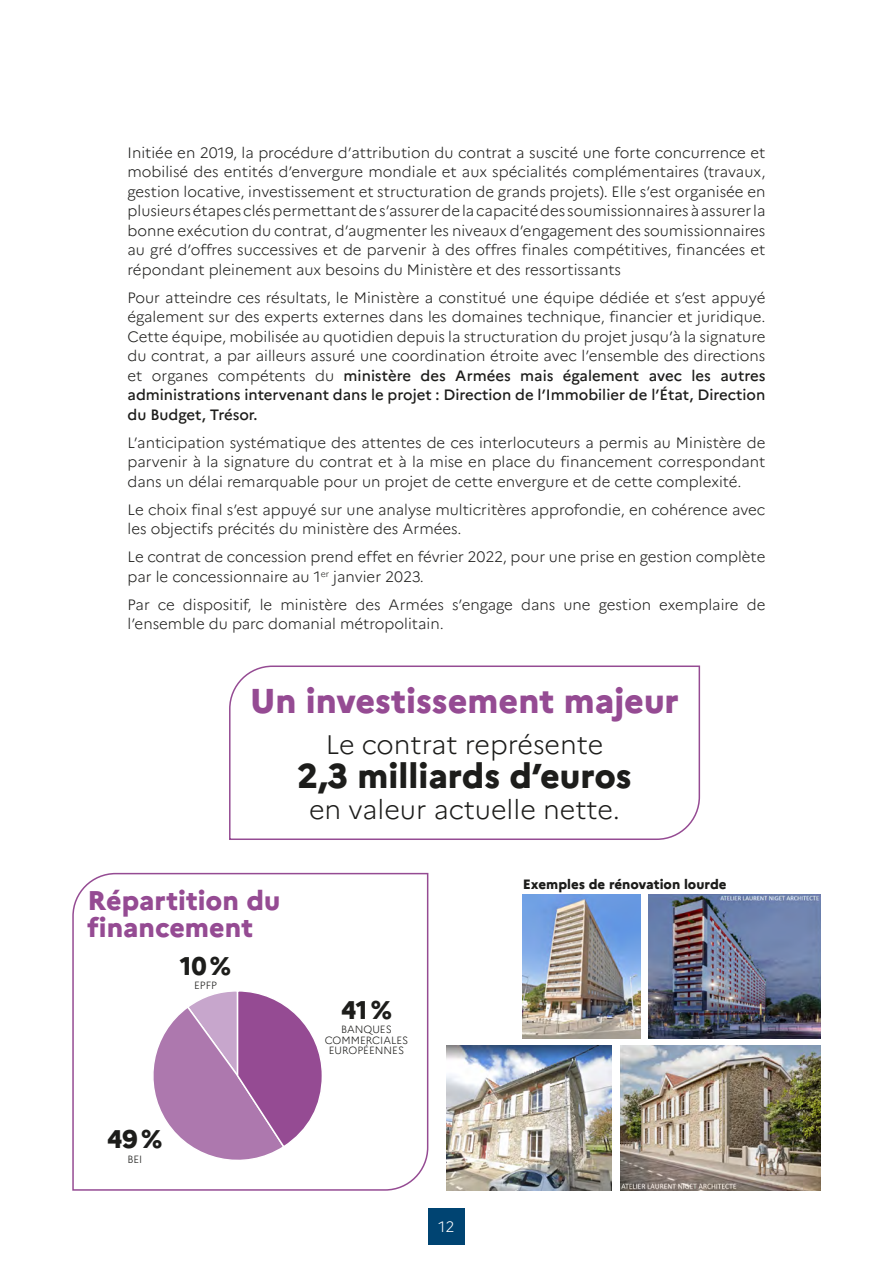
<style>
.page{position:relative;width:893px;height:1263px;background:#fff}
.page>*{position:absolute;margin:0;border:0;box-sizing:border-box;transform-origin:0 0}
.t1{font:800 34.5px "Marianne";color:#954b93}
.t2{font:800 34.5px "Marianne";color:#1d1d1b}
.t3{font:800 27px/27px "Marianne";color:#954b93}
.t4{font:300 26.85px "Marianne";color:#1d1d1b}
.t5{font:800 25.5px "Marianne";color:#1d1d1b}
.t6{font:300 15px/19.5px "Marianne";color:#1d1d1b;text-align:justify}
.t7{font:300 15px "Marianne";color:#fff}
.t8{font:800 13.5px "Marianne";color:#1d1d1b}
.t9{font:300 10.5px/10.5px "Marianne";color:#1d1d1b;text-align:center}
.s1{font-weight:500}
</style>
<div class="page">
<svg style="left:72px;top:872px;width:357px;height:319px"></svg>
<svg style="left:229px;top:665px;width:472px;height:175px"></svg>
<img style="left:620px;top:1045px;width:201px;height:146px">
<img style="left:446px;top:1045px;width:166px;height:146px">
<img style="left:649px;top:894px;width:172px;height:145px">
<img style="left:523px;top:894px;width:117px;height:145px">
<svg style="left:140px;top:989px;width:184px;height:183px"></svg>
<div style="left:428px;top:1209px;width:37px;height:36px;background:#004472"></div>
<p class="t6" style="left:128px;top:143px;width:639px">Initiée en 2019, la procédure d’attribution du contrat a suscité une forte concurrence et mobilisé des entités d’envergure mondiale et aux spécialités complémentaires (travaux, gestion locative, investissement et structuration de grands projets). Elle s’est organisée en plusieurs étapes clés permettant de s’assurer de la capacité des soumissionnaires à assurer la bonne exécution du contrat, d’augmenter les niveaux d’engagement des soumissionnaires au gré d’offres successives et de parvenir à des offres finales compétitives, financées et répondant pleinement aux besoins du Ministère et des ressortissants</p>
<p class="t6" style="left:128px;top:288px;width:639px">Pour atteindre ces résultats, le Ministère a constitué une équipe dédiée et s’est appuyé également sur des experts externes dans les domaines technique, financier et juridique.<br>Cette équipe, mobilisée au quotidien depuis la structuration du projet jusqu’à la signature du contrat, a par ailleurs assuré une coordination étroite avec l’ensemble des directions et organes compétents du <span class="s1">ministère des Armées mais également avec les autres administrations intervenant dans le projet : Direction de l’Immobilier de l’État, Direction du Budget, Trésor.</span></p>
<p class="t6" style="left:128px;top:433px;width:639px">L’anticipation systématique des attentes de ces interlocuteurs a permis au Ministère de parvenir à la signature du contrat et à la mise en place du financement correspondant dans un délai remarquable pour un projet de cette envergure et de cette complexité.</p>
<p class="t6" style="left:128px;top:500px;width:639px">Le choix final s’est appuyé sur une analyse multicritères approfondie, en cohérence avec les objectifs précités du ministère des Armées.</p>
<p class="t6" style="left:128px;top:547px;width:639px">Le contrat de concession prend effet en février 2022, pour une prise en gestion complète par le concessionnaire au 1<sup>er</sup> janvier 2023.</p>
<p class="t6" style="left:128px;top:595px;width:639px">Par ce dispositif, le ministère des Armées s’engage dans une gestion exemplaire de l’ensemble du parc domanial métropolitain.</p>
<h1 class="t1" style="left:250px;top:679px;width:430px">Un investissement majeur</h1>
<h3 class="t4" style="left:326px;top:728px;width:279px">Le contrat représente</h3>
<h1 class="t2" style="left:298px;top:755px;width:335px">2,3 milliards d’euros</h1>
<h3 class="t4" style="left:309px;top:793px;width:313px">en valeur actuelle nette.</h3>
<h2 class="t3" style="left:88px;top:886px;width:194px">Répartition du financement</h2>
<h3 class="t5" style="left:180px;top:950px;width:53px">10%</h3>
<p class="t9" style="left:194px;top:980px;width:24px">EPFP</p>
<h3 class="t5" style="left:107px;top:1124px;width:57px">49%</h3>
<p class="t9" style="left:127px;top:1154px;width:16px">BEI</p>
<h3 class="t5" style="left:341px;top:994px;width:53px">41%</h3>
<p class="t9" style="left:325px;top:1024px;width:85px">BANQUES<br>COMMERCIALES<br>EUROPÉENNES</p>
<p class="t7" style="left:439px;top:1218px;width:17px">12</p>
<p class="t8" style="left:523px;top:875px;width:205px">Exemples de rénovation lourde</p>
</div>
